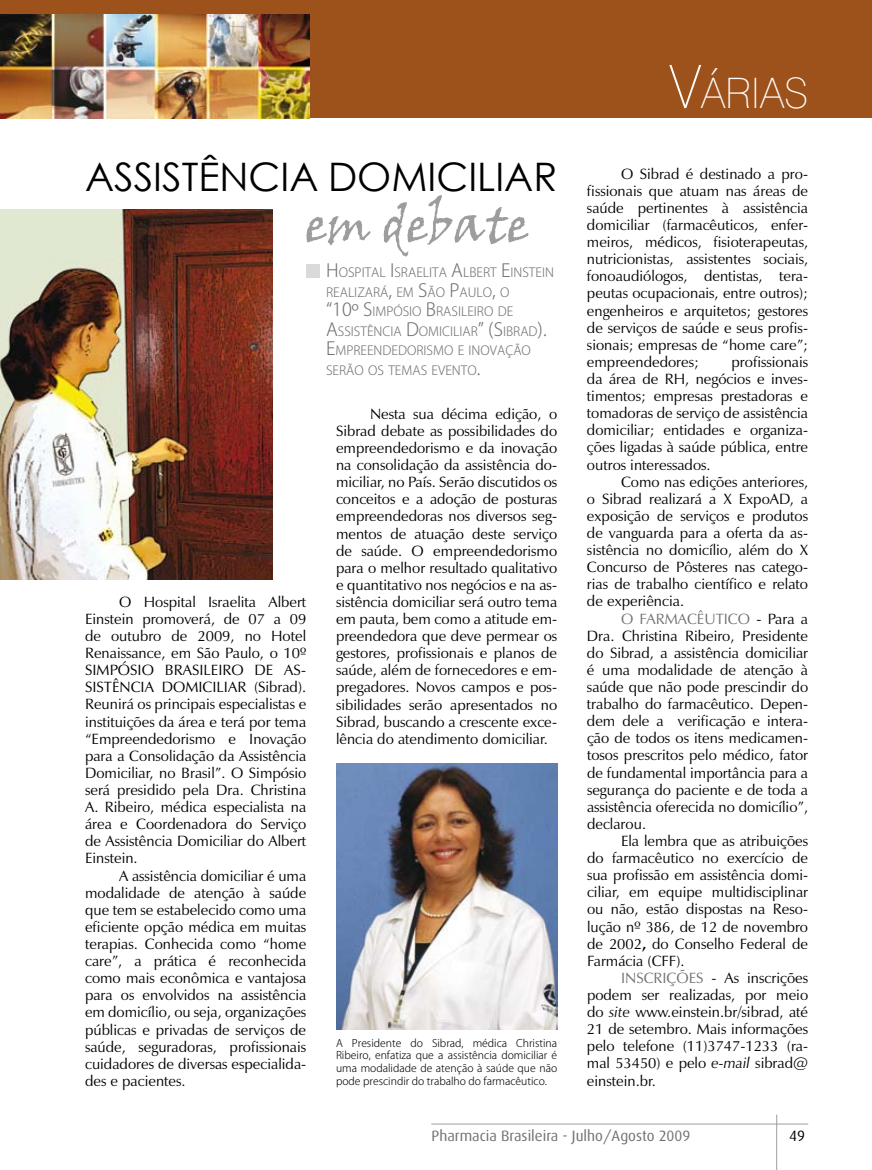
<style>
.page{position:relative;width:872px;height:1170px;background:#fff}
.page>*{position:absolute;margin:0;border:0;box-sizing:border-box;transform-origin:0 0}
.t1{font:50.1px "Viner Hand ITC";color:#9c9d9f}
.t2{font:100 42px "Swiss 721 BT";color:#fff}
.t3{font:39.3px "Century Gothic";color:#000}
.t4{font:15px/17.1px "Zapf Humanist 601 BT";color:#000;text-align:justify}
.t5{font:15px "Dax";color:#707173}
.t6{font:15px "Dax";color:#000}
.t7{font:300 12.6px/19.5px "Koz Go Pro";color:#707173}
.t8{font:300 10.5px/12.6px "Koz Go Pro";color:#000;text-align:justify}
.s1{font-size:18px}
.s2{font-size:60px}
.s3{color:#707173}
.s4{font-weight:700}
.s5{font-style:italic}
</style>
<div class="page">
<div style="left:0;top:0;width:872px;height:118px;background:#9d521b"></div>
<hr style="left:776px;top:1114px;width:1px;height:55px;background:#9c9d9f">
<hr style="left:431px;top:1123px;width:377px;height:1px;background:#9c9d9f">
<img style="left:0;top:15px;width:309px;height:103px">
<img style="left:0;top:210px;width:273px;height:370px">
<div style="left:306px;top:264px;width:14px;height:13px;background:#d9dadb"></div>
<img style="left:336px;top:764px;width:221px;height:265px">
<h3 class="t3" style="left:85px;top:149px;width:473px">ASSISTÊNCIA DOMICILIAR</h3>
<h1 class="t1" style="left:306px;top:192px;width:225px">em debate</h1>
<p class="t7" style="left:326px;top:263px;width:229px"><span class="s1">H</span> OSPITAL <span class="s1">I</span> SRAELITA <span class="s1">A</span>LBERT <span class="s1">E</span>INSTEIN<br>REALIZARÁ<span class="s1">,</span> EM <span class="s1">S</span>ÃO <span class="s1">P</span>AULO<span class="s1">,</span> O<br><span class="s1">“10º S</span>IMPÓSIO <span class="s1">B</span>RASILEIRO DE<br><span class="s1">A</span>SSISTÊNCIA <span class="s1">D</span>OMICILIAR<span class="s1">” (S</span>IBRAD<span class="s1">).<br>E</span>MPREENDEDORISMO E INOVAÇÃO<br>SERÃO OS TEMAS EVENTO<span class="s1">.</span></p>
<p class="t4" style="left:85px;top:593px;width:223px;text-indent:34px">O Hospital Israelita Albert Einstein promoverá, de 07 a 09 de outubro de 2009, no Hotel Renaissance, em São Paulo, o 10º SIMPÓSIO BRASILEIRO DE AS-SISTÊNCIA DOMICILIAR (Sibrad).<br>Reunirá os principais especialistas e instituições da área e terá por tema “Empreendedorismo e Inovação para a Consolidação da Assistência Domiciliar, no Brasil”. O Simpósio será presidido pela Dra. Christina A. Ribeiro, médica especialista na área e Coordenadora do Serviço de Assistência Domiciliar do Albert Einstein.</p>
<p class="t4" style="left:85px;top:866px;width:223px;text-indent:34px">A assistência domiciliar é uma modalidade de atenção à saúde que tem se estabelecido como uma eficiente opção médica em muitas terapias. Conhecida como “home care”, a prática é reconhecida como mais econômica e vantajosa para os envolvidos na assistência em domicílio, ou seja, organizações públicas e privadas de serviços de saúde, seguradoras, profissionais cuidadores de diversas especialida&shy;des e pacientes.</p>
<p class="t4" style="left:336px;top:405px;width:223px;text-indent:34px">Nesta sua décima edição, o Sibrad debate as possibilidades do empreendedorismo e da inovação na consolidação da assistência do&shy;miciliar, no País. Serão discutidos os conceitos e a adoção de posturas empreendedoras nos diversos seg&shy;mentos de atuação deste serviço de saúde. O empreendedorismo para o melhor resultado qualitativo e quantitativo nos negócios e na as&shy;sistência domiciliar será outro tema em pauta, bem como a atitude em&shy;preendedora que deve permear os gestores, profissionais e planos de saúde, além de fornecedores e em&shy;pregadores. Novos campos e pos&shy;sibilidades serão apresentados no Sibrad, buscando a crescente exce&shy;lência do atendimento domiciliar.</p>
<p class="t8" style="left:336px;top:1036px;width:223px">A Presidente do Sibrad, médica Christina Ribeiro, enfatiza que a assistência domiciliar é uma modalidade de atenção à saúde que não pode prescindir do trabalho do farmacêutico.</p>
<h2 class="t2" style="left:669px;top:68px;width:140px"><span class="s2">V</span>ÁRIAS</h2>
<p class="t4" style="left:587px;top:165px;width:223px;text-indent:34px">O Sibrad é destinado a pro&shy;fissionais que atuam nas áreas de saúde pertinentes à assistência domiciliar (farmacêuticos, enfer&shy;meiros, médicos, fisioterapeutas, nutricionistas, assistentes sociais, fonoaudiólogos, dentistas, tera&shy;peutas ocupacionais, entre outros); engenheiros e arquitetos; gestores de serviços de saúde e seus profis&shy;sionais; empresas de “home care”; empreendedores;</p>
<p class="t4" style="left:587px;top:353px;width:223px;text-indent:144px">profissionais da área de RH, negócios e inves&shy;timentos; empresas prestadoras e tomadoras de serviço de assistência domiciliar; entidades e organiza&shy;ções ligadas à saúde pública, entre outros interessados.</p>
<p class="t4" style="left:587px;top:473px;width:223px;text-indent:34px">Como nas edições anteriores, o Sibrad realizará a X ExpoAD, a exposição de serviços e produtos de vanguarda para a oferta da as&shy;sistência no domicílio, além do X Concurso de Pôsteres nas catego&shy;rias de trabalho científico e relato de experiência.</p>
<p class="t4" style="left:587px;top:609px;width:223px;text-indent:34px"><span class="s3">O FARMACÊUTICO</span> - Para a Dra. Christina Ribeiro, Presidente do Sibrad, a assistência domiciliar é uma modalidade de atenção à saúde que não pode prescindir do trabalho do farmacêutico. Depen&shy;dem dele a verificação e intera&shy;ção de todos os itens medicamen&shy;tosos prescritos pelo médico, fator de fundamental importância para a segurança do paciente e de toda a assistência oferecida no domicílio”, declarou.</p>
<p class="t4" style="left:587px;top:832px;width:223px;text-indent:34px">Ela lembra que as atribuições do farmacêutico no exercício de sua profissão em assistência domi&shy;ciliar, em equipe multidisciplinar ou não, estão dispostas na Reso&shy;lução nº 386, de 12 de novembro de 2002<span class="s4">,</span> do Conselho Federal de Farmácia (CFF).</p>
<p class="t4" style="left:587px;top:969px;width:223px;text-indent:34px"><span class="s3">INSCRIÇÕES</span> - As inscrições podem ser realizadas, por meio do <span class="s5">site</span> www.einstein.br/sibrad, até 21 de setembro. Mais informações pelo telefone (11)3747-1233 (ra&shy;mal 53450) e pelo <span class="s5">e-mail</span> sibrad@ einstein.br.</p>
<p class="t5" style="left:431px;top:1127px;width:260px">Pharmacia Brasileira - Julho/Agosto 2009</p>
<p class="t6" style="left:789px;top:1127px;width:17px">49</p>
</div>
